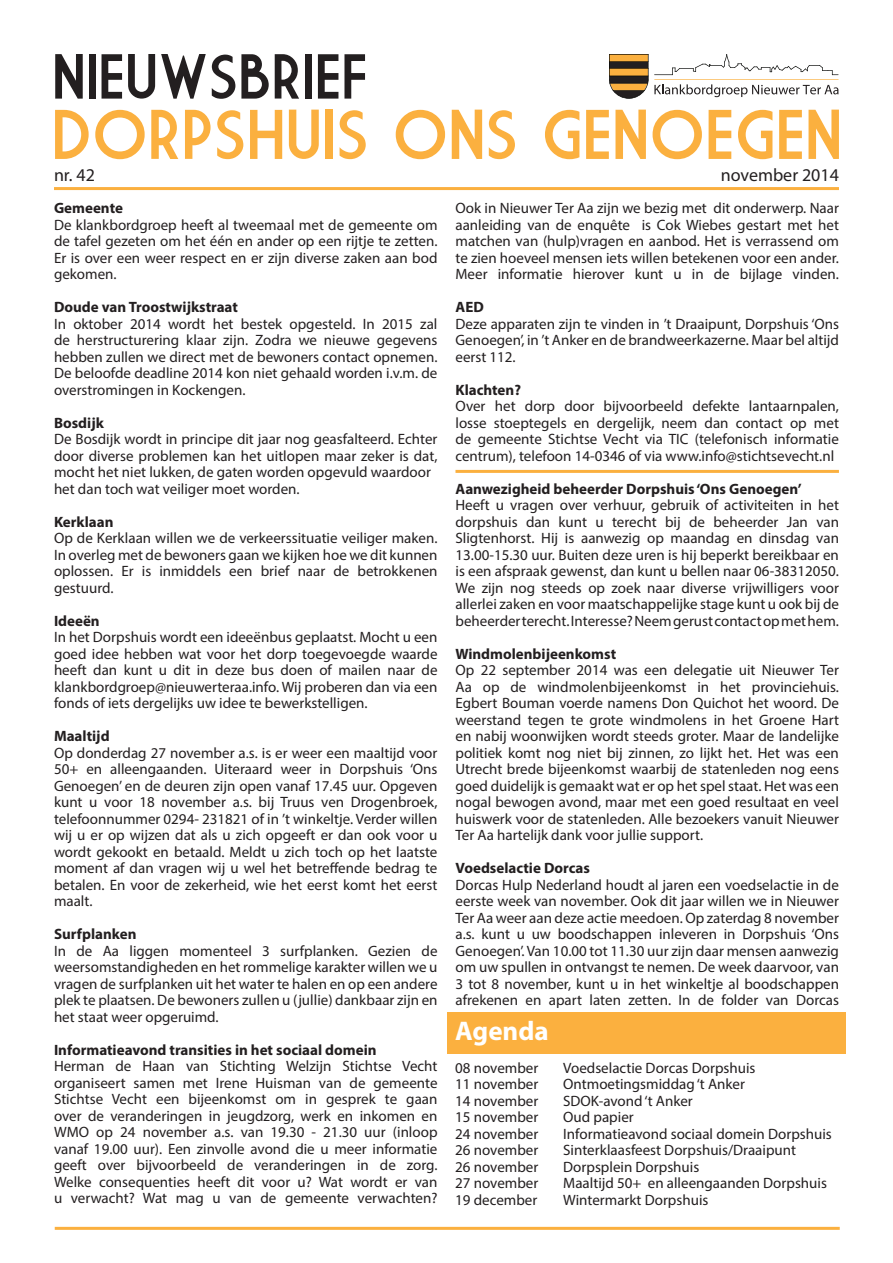
<style>
.page{position:relative;width:893px;height:1263px;background:#fff}
.page>*{position:absolute;margin:0;border:0;box-sizing:border-box;transform-origin:0 0}
.t1{font:700 27px "Myriad Pro";color:#fff}
.t2{font:18px "Myriad Pro";color:#231f20}
.t3{font:15px/16.5px "Myriad Pro";color:#231f20;text-align:justify}
.t4{font:700 15px "Myriad Pro";color:#231f20}
</style>
<div class="page">
<div style="left:448px;top:1012px;width:398px;height:42px;background:#fbb03f"></div>
<hr style="left:54px;top:187px;width:785px;height:3px;background:#fbb03f">
<hr style="left:55px;top:1227px;width:785px;height:3px;background:#fbb03f">
<svg style="left:55px;top:54px;width:28px;height:45px"></svg>
<div style="left:89px;top:54px;width:6px;height:45px;background:#231f20"></div>
<svg style="left:102px;top:54px;width:20px;height:45px"></svg>
<svg style="left:128px;top:54px;width:27px;height:45px"></svg>
<svg style="left:161px;top:54px;width:45px;height:45px"></svg>
<svg style="left:212px;top:55px;width:23px;height:44px"></svg>
<svg style="left:241px;top:54px;width:28px;height:45px"></svg>
<svg style="left:275px;top:54px;width:24px;height:45px"></svg>
<div style="left:305px;top:54px;width:7px;height:45px;background:#231f20"></div>
<svg style="left:318px;top:54px;width:20px;height:45px"></svg>
<svg style="left:344px;top:54px;width:21px;height:45px"></svg>
<svg style="left:55px;top:110px;width:34px;height:49px"></svg>
<svg style="left:95px;top:110px;width:50px;height:49px"></svg>
<svg style="left:151px;top:110px;width:27px;height:49px"></svg>
<svg style="left:185px;top:110px;width:26px;height:49px"></svg>
<svg style="left:217px;top:110px;width:26px;height:49px"></svg>
<svg style="left:250px;top:110px;width:32px;height:49px"></svg>
<svg style="left:289px;top:110px;width:30px;height:49px"></svg>
<div style="left:325px;top:110px;width:8px;height:49px;background:#fbb03f"></div>
<svg style="left:340px;top:110px;width:26px;height:49px"></svg>
<svg style="left:396px;top:110px;width:49px;height:49px"></svg>
<svg style="left:452px;top:110px;width:30px;height:49px"></svg>
<svg style="left:489px;top:110px;width:26px;height:49px"></svg>
<svg style="left:545px;top:110px;width:34px;height:49px"></svg>
<svg style="left:586px;top:110px;width:23px;height:49px"></svg>
<svg style="left:615px;top:110px;width:31px;height:49px"></svg>
<svg style="left:653px;top:110px;width:49px;height:49px"></svg>
<svg style="left:709px;top:110px;width:22px;height:49px"></svg>
<svg style="left:738px;top:110px;width:34px;height:49px"></svg>
<svg style="left:779px;top:110px;width:23px;height:49px"></svg>
<svg style="left:808px;top:110px;width:31px;height:49px"></svg>
<svg style="left:609px;top:54px;width:230px;height:45px"></svg>
<hr style="left:455px;top:470px;width:384px;height:3px;background:#fbb03f">
<p class="t2" style="left:54px;top:164px;width:42px">nr. 42</p>
<p class="t2" style="left:721px;top:164px;width:120px">november 2014</p>
<p class="t4" style="left:54px;top:198px;width:71px">Gemeente</p>
<p class="t3" style="left:54px;top:216px;width:385px">De klankbordgroep heeft al tweemaal met de gemeente om de tafel gezeten om het één en ander op een rijtje te zetten.<br>Er is over een weer respect en er zijn diverse zaken aan bod gekomen.</p>
<p class="t4" style="left:54px;top:297px;width:185px">Doude van Troostwijkstraat</p>
<p class="t3" style="left:54px;top:315px;width:385px">In oktober 2014 wordt het bestek opgesteld. In 2015 zal de herstructurering klaar zijn. Zodra we nieuwe gegevens hebben zullen we direct met de bewoners contact opnemen.<br>De beloofde deadline 2014 kon niet gehaald worden i.v.m. de overstromingen in Kockengen.</p>
<p class="t4" style="left:54px;top:413px;width:51px">Bosdijk</p>
<p class="t3" style="left:54px;top:431px;width:385px;text-align:left">De Bosdijk wordt in principe dit jaar nog geasfalteerd. Echter door diverse problemen kan het uitlopen maar zeker is dat, mocht het niet lukken, de gaten worden opgevuld waardoor het dan toch wat veiliger moet worden.</p>
<p class="t4" style="left:54px;top:512px;width:61px">Kerklaan</p>
<p class="t3" style="left:54px;top:530px;width:385px">Op de Kerklaan willen we de verkeerssituatie veiliger maken.<br>In overleg met de bewoners gaan we kijken hoe we dit kunnen oplossen. Er is inmiddels een brief naar de betrokkenen gestuurd.</p>
<p class="t4" style="left:54px;top:611px;width:47px">Ideeën</p>
<p class="t3" style="left:54px;top:629px;width:385px">In het Dorpshuis wordt een ideeënbus geplaatst. Mocht u een goed idee hebben wat voor het dorp toegevoegde waarde heeft dan kunt u dit in deze bus doen of mailen naar de klankbordgroep@nieuwerteraa.info. Wij proberen dan via een fonds of iets dergelijks uw idee te bewerkstelligen.</p>
<p class="t4" style="left:54px;top:726px;width:57px">Maaltijd</p>
<p class="t3" style="left:54px;top:744px;width:385px">Op donderdag 27 november a.s. is er weer een maaltijd voor 50+ en alleengaanden. Uiteraard weer in Dorpshuis ‘Ons Genoegen’ en de deuren zijn open vanaf 17.45 uur. Opgeven kunt u voor 18 november a.s. bij Truus ven Drogenbroek, telefoonnummer 0294- 231821 of in ’t winkeltje. Verder willen wij u er op wijzen dat als u zich opgeeft er dan ook voor u wordt gekookt en betaald. Meldt u zich toch op het laatste moment af dan vragen wij u wel het betreffende bedrag te betalen. En voor de zekerheid, wie het eerst komt het eerst maalt.</p>
<p class="t4" style="left:54px;top:924px;width:84px">Surfplanken</p>
<p class="t3" style="left:54px;top:942px;width:385px">In de Aa liggen momenteel 3 surfplanken. Gezien de weersomstandigheden en het rommelige karakter willen we u vragen de surfplanken uit het water te halen en op een andere plek te plaatsen. De bewoners zullen u (jullie) dankbaar zijn en het staat weer opgeruimd.</p>
<p class="t4" style="left:54px;top:1040px;width:324px">Informatieavond transities in het sociaal domein</p>
<p class="t3" style="left:54px;top:1058px;width:385px">Herman de Haan van Stichting Welzijn Stichtse Vecht organiseert samen met Irene Huisman van de gemeente Stichtse Vecht een bijeenkomst om in gesprek te gaan over de veranderingen in jeugdzorg, werk en inkomen en WMO op 24 november a.s. van 19.30 - 21.30 uur (inloop vanaf 19.00 uur). Een zinvolle avond die u meer informatie geeft over bijvoorbeeld de veranderingen in de zorg.<br>Welke consequenties heeft dit voor u? Wat wordt er van u verwacht? Wat mag u van de gemeente verwachten?</p>
<p class="t3" style="left:455px;top:200px;width:385px">Ook in Nieuwer Ter Aa zijn we bezig met dit onderwerp. Naar aanleiding van de enquête is Cok Wiebes gestart met het matchen van (hulp)vragen en aanbod. Het is verrassend om te zien hoeveel mensen iets willen betekenen voor een ander.<br>Meer informatie hierover kunt u in de bijlage vinden.</p>
<p class="t4" style="left:455px;top:297px;width:30px">AED</p>
<p class="t3" style="left:455px;top:315px;width:385px">Deze apparaten zijn te vinden in ’t Draaipunt, Dorpshuis ‘Ons Genoegen’, in ’t Anker en de brandweerkazerne. Maar bel altijd eerst 112.</p>
<p class="t4" style="left:455px;top:380px;width:67px">Klachten?</p>
<p class="t3" style="left:455px;top:398px;width:385px">Over het dorp door bijvoorbeeld defekte lantaarnpalen, losse stoeptegels en dergelijk, neem dan contact op met de gemeente Stichtse Vecht via TIC (telefonisch informatie centrum), telefoon 14-0346 of via www.info@stichtsevecht.nl</p>
<p class="t4" style="left:455px;top:479px;width:348px">Aanwezigheid beheerder Dorpshuis ‘Ons Genoegen’</p>
<p class="t3" style="left:455px;top:497px;width:385px">Heeft u vragen over verhuur, gebruik of activiteiten in het dorpshuis dan kunt u terecht bij de beheerder Jan van Sligtenhorst. Hij is aanwezig op maandag en dinsdag van 13.00-15.30 uur. Buiten deze uren is hij beperkt bereikbaar en is een afspraak gewenst, dan kunt u bellen naar 06-38312050.<br>We zijn nog steeds op zoek naar diverse vrijwilligers voor allerlei zaken en voor maatschappelijke stage kunt u ook bij de beheerder terecht. Interesse? Neem gerust contact op met hem.</p>
<p class="t4" style="left:455px;top:644px;width:162px">Windmolenbijeenkomst</p>
<p class="t3" style="left:455px;top:662px;width:385px">Op 22 september 2014 was een delegatie uit Nieuwer Ter Aa op de windmolenbijeenkomst in het provinciehuis.<br>Egbert Bouman voerde namens Don Quichot het woord. De weerstand tegen te grote windmolens in het Groene Hart en nabij woonwijken wordt steeds groter. Maar de landelijke politiek komt nog niet bij zinnen, zo lijkt het. Het was een Utrecht brede bijeenkomst waarbij de statenleden nog eens goed duidelijk is gemaakt wat er op het spel staat. Het was een nogal bewogen avond, maar met een goed resultaat en veel huiswerk voor de statenleden. Alle bezoekers vanuit Nieuwer Ter Aa hartelijk dank voor jullie support.</p>
<p class="t4" style="left:455px;top:858px;width:136px">Voedselactie Dorcas</p>
<p class="t3" style="left:455px;top:876px;width:385px">Dorcas Hulp Nederland houdt al jaren een voedselactie in de eerste week van november. Ook dit jaar willen we in Nieuwer Ter Aa weer aan deze actie meedoen. Op zaterdag 8 november a.s. kunt u uw boodschappen inleveren in Dorpshuis ‘Ons Genoegen’. Van 10.00 tot 11.30 uur zijn daar mensen aanwezig om uw spullen in ontvangst te nemen. De week daarvoor, van 3 tot 8 november, kunt u in het winkeltje al boodschappen afrekenen en apart laten zetten. In de folder van Dorcas</p>
<h1 class="t1" style="left:455px;top:1013px;width:95px">Agenda</h1>
<p class="t3" style="left:455px;top:1059px;width:85px">08 november</p>
<p class="t3" style="left:563px;top:1059px;width:194px">Voedselactie Dorcas Dorpshuis</p>
<p class="t3" style="left:455px;top:1075px;width:85px">11 november</p>
<p class="t3" style="left:563px;top:1075px;width:183px">Ontmoetingsmiddag ‘t Anker</p>
<p class="t3" style="left:455px;top:1092px;width:85px">14 november</p>
<p class="t3" style="left:563px;top:1092px;width:131px">SDOK-avond ‘t Anker</p>
<p class="t3" style="left:455px;top:1108px;width:85px">15 november</p>
<p class="t3" style="left:563px;top:1108px;width:72px">Oud papier</p>
<p class="t3" style="left:455px;top:1125px;width:85px">24 november</p>
<p class="t3" style="left:563px;top:1125px;width:270px">Informatieavond sociaal domein Dorpshuis</p>
<p class="t3" style="left:455px;top:1141px;width:85px">26 november</p>
<p class="t3" style="left:563px;top:1141px;width:234px">Sinterklaasfeest Dorpshuis/Draaipunt</p>
<p class="t3" style="left:455px;top:1158px;width:85px">26 november</p>
<p class="t3" style="left:563px;top:1158px;width:138px">Dorpsplein Dorpshuis</p>
<p class="t3" style="left:455px;top:1174px;width:85px">27 november</p>
<p class="t3" style="left:563px;top:1174px;width:265px">Maaltijd 50+ en alleengaanden Dorpshuis</p>
<p class="t3" style="left:455px;top:1191px;width:84px">19 december</p>
<p class="t3" style="left:563px;top:1191px;width:147px">Wintermarkt Dorpshuis</p>
</div>
